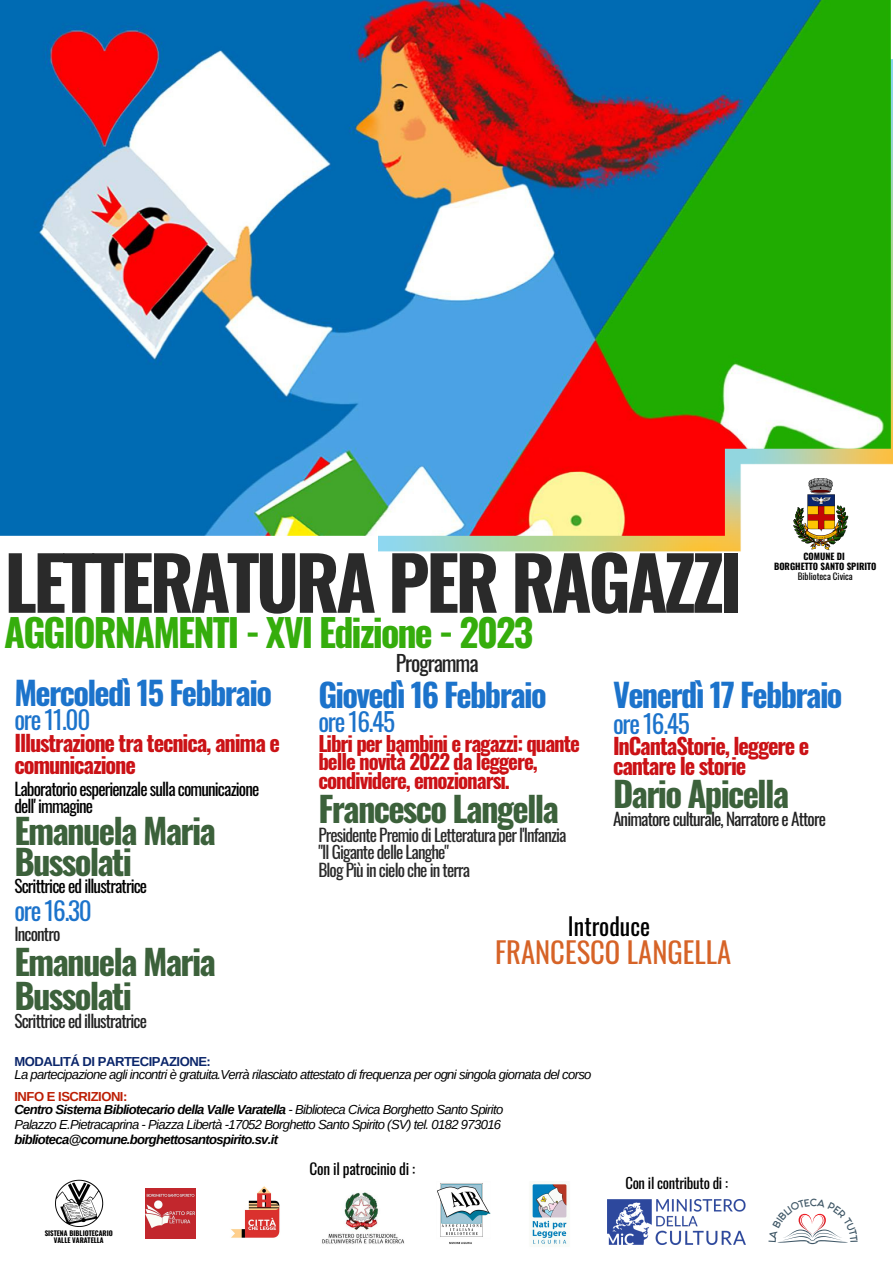
<style>
.page{position:relative;width:893px;height:1263px;background:#fff}
.page>*{position:absolute;margin:0;border:0;box-sizing:border-box;transform-origin:0 0}
.t1{font:700 73.5px "Oswald";letter-spacing:-.05em;color:#2a2a2a}
.t2{font:700 38.1px "Oswald";letter-spacing:-.05em;color:#35ad0c}
.t3{font:700 34.65px/30.4px "Oswald";letter-spacing:-.05em;color:#3c613b}
.t4{font:700 32.33px "Oswald";letter-spacing:-.05em;color:#1c73cb}
.t5{font:28.65px "Oswald";color:#d66327}
.t6{font:25.28px "Oswald";letter-spacing:-.05em;color:#1c73cb}
.t7{font:25.2px "Oswald";letter-spacing:-.05em;color:#1c73cb}
.t8{font:23.77px "Oswald";color:#000}
.t9{font:700 22.35px/22px "Oswald";letter-spacing:-.05em;color:#cb1216}
.t10{font:21.83px "Oswald";letter-spacing:-.05em;color:#222}
.t11{font:700 20.85px/18.8px "Oswald";letter-spacing:-.05em;color:#cb1216}
.t12{font:17.25px/17.4px "Oswald";letter-spacing:-.05em;color:#2a2a2a}
.t13{font:17.25px/16.4px "Oswald";letter-spacing:-.05em;color:#000}
.t14{font:17.25px "Oswald";letter-spacing:-.05em;color:#222}
.t15{font:15.3px "Oswald";letter-spacing:-.02em;color:#000}
.t16{font:14.7px "Oswald";letter-spacing:-.02em;color:#000}
.t17{font:italic 13.05px "Arimo";letter-spacing:-.05em;color:#000}
.t18{font:italic 700 13.05px/12.5px "Arimo";letter-spacing:-.05em;color:#000}
.t19{font:700 13.05px "Arimo";letter-spacing:-.035em;color:#0a256a}
.t20{font:9.07px "Oswald";color:#000}
.t21{font:700 9px/10.7px "Oswald";color:#000;text-align:center}
.t22{font:700 6.9px/7.4px "Oswald";color:#000;text-align:center}
.s1{font-style:normal;color:#bc1d03}
.s2{font-weight:400}
</style>
<div class="page">
<img style="left:378px;top:60px;width:515px;height:491px">
<img style="left:0;top:0;width:891px;height:536px">
<img style="left:231px;top:1186px;width:49px;height:52px">
<img style="left:608px;top:1200px;width:137px;height:44px">
<img style="left:145px;top:1189px;width:50px;height:50px">
<img style="left:55px;top:1179px;width:49px;height:48px">
<img style="left:322px;top:1192px;width:82px;height:52px">
<img style="left:532px;top:1184px;width:35px;height:60px">
<img style="left:437px;top:1183px;width:54px;height:61px">
<img style="left:792px;top:477px;width:56px;height:73px">
<svg style="left:777px;top:1213px;width:71px;height:31px"></svg>
<h1 class="t1" style="left:4px;top:525px;width:739px">LETTERATURA PER RAGAZZI</h1>
<h2 class="t2" style="left:4px;top:603px;width:530px">AGGIORNAMENTI - XVI Edizione - 2023</h2>
<p class="t21" style="left:774px;top:550px;width:104px">COMUNE DI<br>BORGHETTO SANTO SPIRITO</p>
<p class="t20" style="left:798px;top:569px;width:57px">Biblioteca Civica</p>
<h3 class="t4" style="left:14px;top:667px;width:259px">Mercoledì 15 Febbraio</h3>
<h3 class="t6" style="left:14px;top:700px;width:77px">ore 11.00</h3>
<h3 class="t9" style="left:14px;top:731px;width:267px">Illustrazione tra tecnica, anima e comunicazione</h3>
<h3 class="t13" style="left:14px;top:780px;width:246px">Laboratorio esperienzale sulla comunicazione dell' immagine</h3>
<h3 class="t3" style="left:14px;top:814px;width:203px">Emanuela Maria<br>Bussolati</h3>
<h3 class="t13" style="left:14px;top:877px;width:134px">Scrittrice ed illustratrice</h3>
<h3 class="t7" style="left:14px;top:890px;width:79px">ore 16.30</h3>
<h3 class="t14" style="left:14px;top:921px;width:47px">Incontro</h3>
<h3 class="t3" style="left:14px;top:943px;width:203px;line-height:33.8px">Emanuela Maria<br>Bussolati</h3>
<h3 class="t14" style="left:14px;top:1007px;width:134px">Scrittrice ed illustratrice</h3>
<h3 class="t10" style="left:396px;top:646px;width:84px">Programma</h3>
<h3 class="t4" style="left:318px;top:669px;width:230px">Giovedì 16 Febbraio</h3>
<h3 class="t6" style="left:318px;top:702px;width:78px">ore 16.45</h3>
<h3 class="t11" style="left:318px;top:733px;width:263px">Libri per bambini e ragazzi: quante belle novità 2022 da leggere, condividere, emozionarsi.</h3>
<h3 class="t3" style="left:318px;top:792px;width:242px">Francesco Langella</h3>
<h3 class="t12" style="left:318px;top:825px;width:250px">Presidente Premio di Letteratura per l'Infanzia "Il Gigante delle Langhe"<br>Blog Più in cielo che in terra</h3>
<h3 class="t4" style="left:613px;top:669px;width:231px">Venerdì 17 Febbraio</h3>
<h3 class="t6" style="left:613px;top:703px;width:78px">ore 16.45</h3>
<h3 class="t9" style="left:613px;top:735px;width:198px;line-height:20.3px">InCantaStorie, leggere e cantare le storie</h3>
<h3 class="t3" style="left:613px;top:777px;width:178px">Dario Apicella</h3>
<h3 class="t14" style="left:613px;top:805px;width:214px">Animatore culturale, Narratore e Attore</h3>
<h3 class="t8" style="left:568px;top:908px;width:84px">Introduce</h3>
<h3 class="t5" style="left:495px;top:930px;width:238px">FRANCESCO LANGELLA</h3>
<p class="t19" style="left:14px;top:1054px;width:198px">MODALITÁ DI PARTECIPAZIONE:</p>
<p class="t17" style="left:14px;top:1067px;width:578px">La partecipazione agli incontri è gratuita.Verrà rilasciato attestato di frequenza per ogni singola giornata del corso</p>
<p class="t18" style="left:14px;top:1090px;width:490px"><span class="s1">INFO E ISCRIZIONI:<br></span>Centro Sistema Bibliotecario della Valle Varatella <span class="s2">- Biblioteca Civica Borghetto Santo Spirito</span></p>
<p class="t17" style="left:14px;top:1117px;width:488px">Palazzo E.Pietracaprina - Piazza Libertà -17052 Borghetto Santo Spirito (SV) tel. 0182 973016</p>
<p class="t18" style="left:14px;top:1133px;width:265px">biblioteca@comune.borghettosantospirito.sv.it</p>
<p class="t22" style="left:45px;top:1229px;width:70px">SISTENA BIBLIOTECARIO<br>VALLE VARATELLA</p>
<p class="t15" style="left:310px;top:1157px;width:107px">Con il patrocinio di :</p>
<p class="t16" style="left:625px;top:1171px;width:104px">Con il contributo di :</p>
</div>
